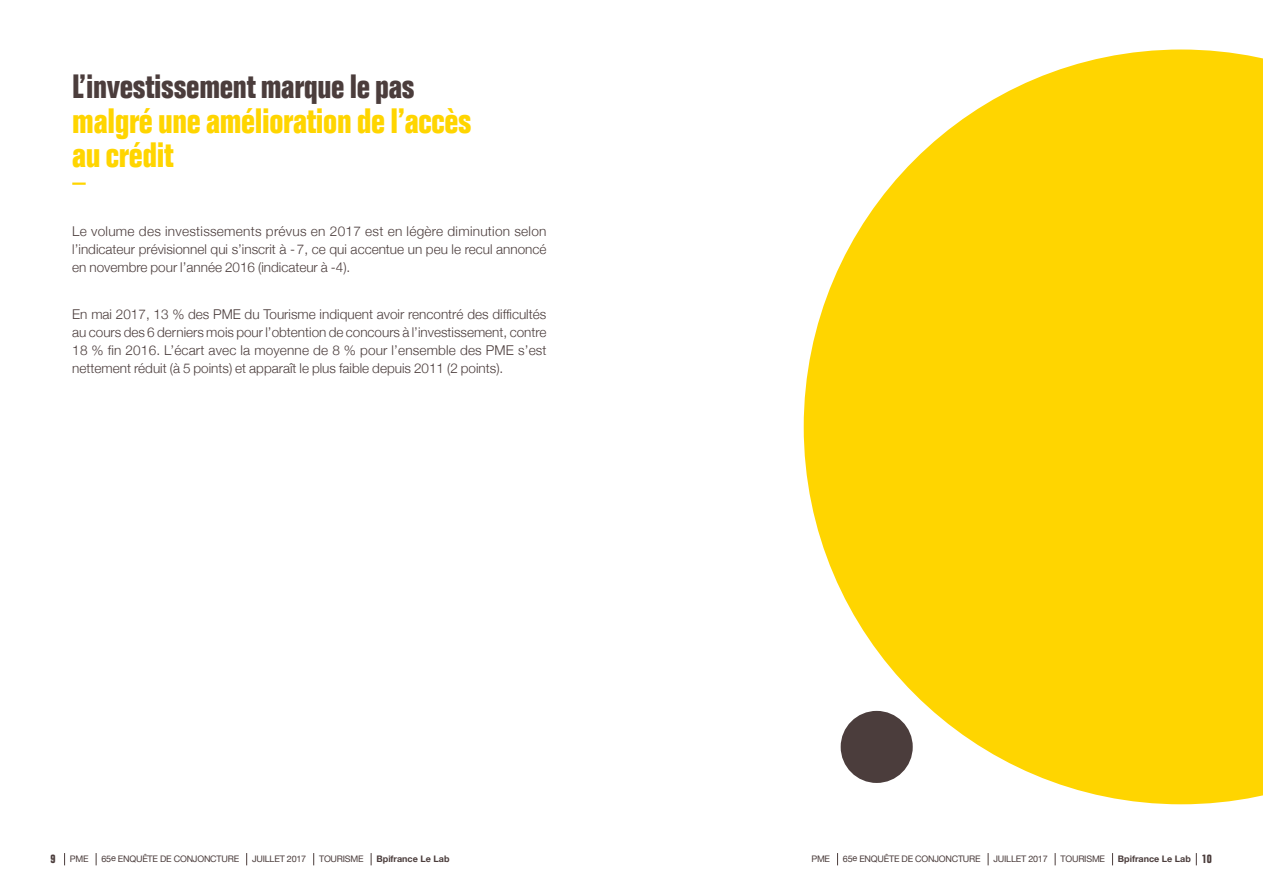
<style>
.page{position:relative;width:1263px;height:893px;background:#fff}
.page>*{position:absolute;margin:0;border:0;box-sizing:border-box;transform-origin:0 0}
.t1{font:700 condensed 34.5px/34.5px "Folio";letter-spacing:-.01em;color:#ffd500}
.t2{font:700 condensed 33px "Folio";letter-spacing:-.01em;color:#4b3d3c}
.t3{font:300 13.5px/18px "Helvetica Neue";color:#4b3d3c;text-align:justify}
.t4{font:700 condensed 12px "Folio";color:#4b3d3c}
.t5{font:9px "Helvetica Neue";letter-spacing:-.025em;color:#4b3d3c}
.t6{font:700 9px "Helvetica Neue";color:#4b3d3c}
.s1{font-family:"Folio";font-stretch:condensed;font-size:12px}
</style>
<div class="page">
<svg style="left:804px;top:50px;width:459px;height:754px;fill:#ffd500"></svg>
<div style="left:841px;top:711px;width:72px;height:72px;background:#4b3d3c;border-radius:50%"></div>
<svg style="left:72px;top:183px;width:14px;height:2px"></svg>
<svg style="left:837px;top:853px;width:1px;height:12px"></svg>
<svg style="left:988px;top:853px;width:1px;height:12px"></svg>
<svg style="left:1055px;top:853px;width:1px;height:12px"></svg>
<svg style="left:1112px;top:853px;width:1px;height:12px"></svg>
<svg style="left:1196px;top:853px;width:1px;height:12px"></svg>
<svg style="left:64px;top:853px;width:1px;height:12px"></svg>
<svg style="left:96px;top:853px;width:1px;height:12px"></svg>
<svg style="left:246px;top:853px;width:1px;height:12px"></svg>
<svg style="left:313px;top:853px;width:1px;height:12px"></svg>
<svg style="left:371px;top:853px;width:1px;height:12px"></svg>
<h2 class="t2" style="left:72px;top:68px;width:344px">L’investissement marque le pas</h2>
<h1 class="t1" style="left:72px;top:103px;width:401px">malgré une amélioration de l’accès au crédit</h1>
<p class="t3" style="left:72px;top:221px;width:476px">Le volume des investissements prévus en 2017 est en légère diminution selon l’indicateur prévisionnel qui s’inscrit à -7, ce qui accentue un peu le recul annoncé en novembre pour l’année 2016 (indicateur à -4).</p>
<p class="t3" style="left:72px;top:305px;width:476px">En mai 2017, 13 % des PME du Tourisme indiquent avoir rencontré des difficultés au cours des 6 derniers mois pour l’obtention de concours à l’investissement, contre 18 % fin 2016. L’écart avec la moyenne de 8 % pour l’ensemble des PME s’est nettement réduit (à 5 points) et apparaît le plus faible depuis 2011 (2 points).</p>
<p class="t5" style="left:70px;top:853px;width:20px">PME</p>
<p class="t5" style="left:101px;top:853px;width:139px">65e ENQUÊTE DE CONJONCTURE</p>
<p class="t5" style="left:252px;top:853px;width:56px">JUILLET 2017</p>
<p class="t5" style="left:319px;top:853px;width:46px">TOURISME</p>
<p class="t4" style="left:50px;top:852px;width:7px">9</p>
<p class="t6" style="left:376px;top:852px;width:74px">Bpifrance Le Lab</p>
<p class="t5" style="left:811px;top:853px;width:20px">PME</p>
<p class="t5" style="left:843px;top:853px;width:139px">65e ENQUÊTE DE CONJONCTURE</p>
<p class="t5" style="left:993px;top:853px;width:56px">JUILLET 2017</p>
<p class="t5" style="left:1060px;top:853px;width:46px">TOURISME</p>
<p class="t6" style="left:1118px;top:852px;width:96px">Bpifrance Le Lab <span class="s1">10</span></p>
</div>
